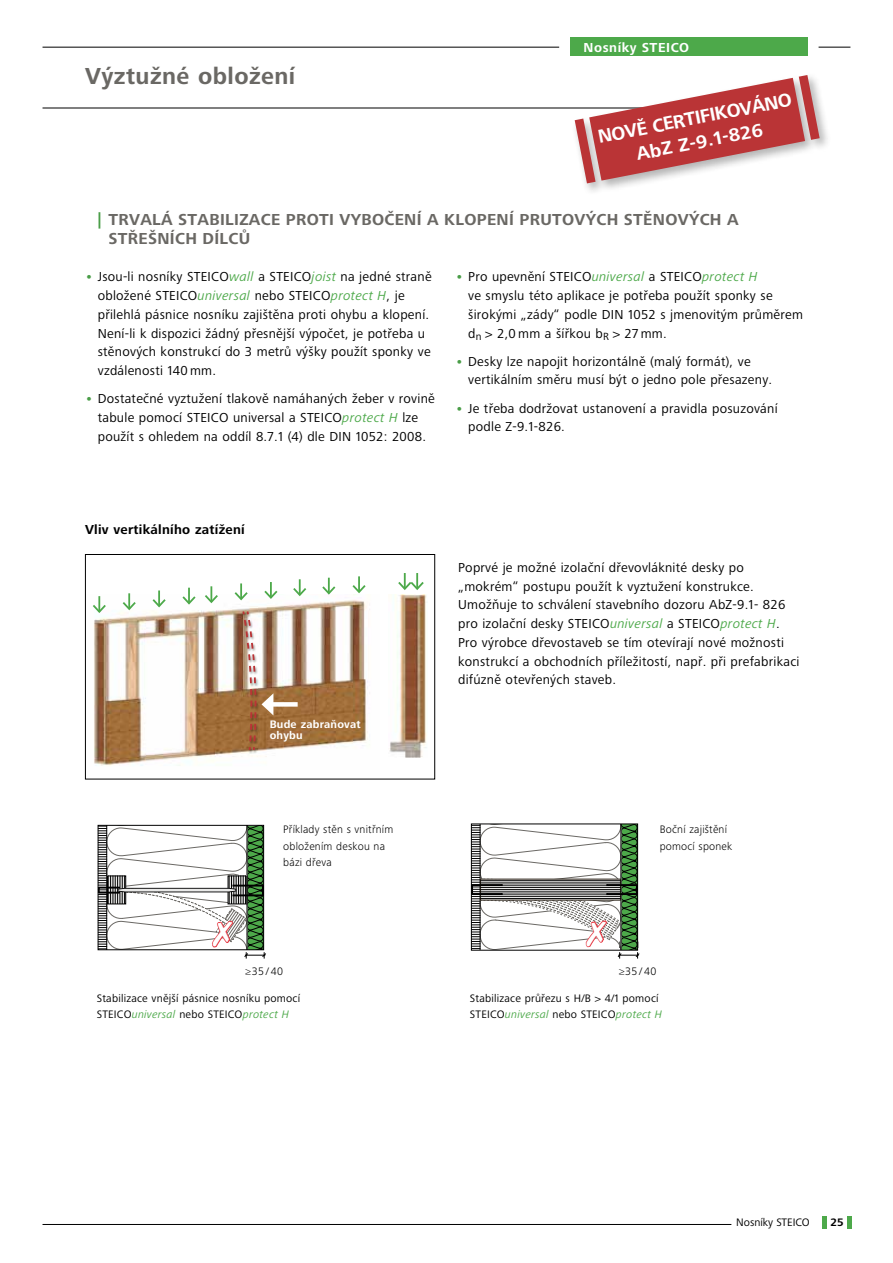
<style>
.page{position:relative;width:893px;height:1263px;background:#fff}
.page>*{position:absolute;margin:0;border:0;box-sizing:border-box;transform-origin:0 0}
.t1{font:700 24px "Frutiger Next Pro";letter-spacing:.02em;color:#6a6864}
.t2{font:700 19.5px "Frutiger Next Pro";color:#fff}
.t3{font:700 19.05px "Frutiger Next Pro";color:#fff}
.t4{font:700 16.5px/18.8px "Frutiger Next Pro";letter-spacing:.02em;color:#6a6864}
.t5{font:13.5px/18.8px "Frutiger Next Pro";letter-spacing:.02em;color:#000}
.t6{font:700 13.5px "Frutiger Next Pro";letter-spacing:.02em;color:#000}
.t7{font:700 13.5px "Frutiger Next Pro";letter-spacing:.04em;color:#fff}
.t8{font:11.25px/16.5px "Frutiger Next Pro";letter-spacing:.02em;color:#000}
.t9{font:300 11.25px/16.5px "Frutiger Next Pro";letter-spacing:.02em;color:#000}
.t10{font:700 11.25px/10.9px "Frutiger Next Pro";letter-spacing:.02em;color:#fff}
.t11{font:11.25px "Frutiger Next Pro";color:#000}
.t12{font:700 11.25px "Frutiger Next Pro";color:#000}
.s1{color:#499d47}
.s2{font-weight:700;color:#499d47}
.s3{font-style:italic;color:#4da94a}
.s4{font-family:"Myriad Pro"}
</style>
<div class="page">
<hr style="left:43px;top:47px;width:516px;height:1px;background:#000">
<div style="left:571px;top:38px;width:237px;height:18px;background:#4da94a"></div>
<hr style="left:819px;top:47px;width:31px;height:1px;background:#000">
<hr style="left:43px;top:1224px;width:688px;height:1px;background:#000">
<hr style="left:822px;top:1216px;width:4px;height:13px;background:#4da94a">
<div style="left:847px;top:1216px;width:5px;height:13px;background:#4da94a"></div>
<hr style="left:43px;top:108px;width:638px;height:1px;background:#000">
<img style="left:94px;top:600px;width:276px;height:166px">
<svg style="left:93px;top:596px;width:15px;height:18px"></svg>
<svg style="left:121px;top:593px;width:17px;height:19px"></svg>
<svg style="left:151px;top:590px;width:17px;height:19px"></svg>
<svg style="left:181px;top:588px;width:16px;height:18px"></svg>
<svg style="left:203px;top:586px;width:17px;height:19px"></svg>
<svg style="left:233px;top:583px;width:17px;height:19px"></svg>
<svg style="left:264px;top:582px;width:14px;height:17px"></svg>
<svg style="left:293px;top:579px;width:14px;height:18px"></svg>
<svg style="left:322px;top:578px;width:14px;height:17px"></svg>
<svg style="left:352px;top:576px;width:14px;height:19px"></svg>
<svg style="left:398px;top:573px;width:26px;height:17px"></svg>
<img style="left:389px;top:594px;width:38px;height:163px">
<div style="left:85px;top:554px;width:350px;height:225px;border:1px solid #000"></div>
<div style="left:571px;top:72px;width:260px;height:123px;background:#000;opacity:.3"></div>
<svg style="left:575px;top:75px;width:245px;height:108px"></svg>
<div style="left:242px;top:611px;width:13px;height:143px;background:#000;opacity:.4"></div>
<div style="left:269px;top:702px;width:29px;height:5px;background:#fff"></div>
<svg style="left:241px;top:609px;width:32px;height:143px"></svg>
<svg style="left:98px;top:825px;width:168px;height:133px"></svg>
<svg style="left:471px;top:823px;width:169px;height:135px"></svg>
<h1 class="t1" style="left:85px;top:63px;width:212px">Výztužné obložení</h1>
<p class="t7" style="left:584px;top:40px;width:107px">Nosníky STEICO</p>
<h2 class="t2" style="left:596px;top:126px;width:198px;rotate:-11deg">NOVĚ CERTIFIKOVÁNO</h2>
<h3 class="t3" style="left:634px;top:143px;width:130px;rotate:-11deg">AbZ Z-9.1-826</h3>
<p class="t4" style="left:108px;top:210px;width:632px;text-indent:-11px"><span class="s1">|</span> TRVALÁ STABILIZACE PROTI VYBOČENÍ A KLOPENÍ PRUTOVÝCH STĚNOVÝCH A<br>STŘEŠNÍCH DÍLCŮ</p>
<p class="t5" style="left:98px;top:267px;width:335px;text-indent:-13px"><span class="s2">•</span> Jsou-li nosníky STEICO<span class="s3">wall</span> a STEICO<span class="s3">joist</span> na jedné straně obložené STEICO<span class="s3">universal</span> nebo STEICO<span class="s3">protect H</span>, je přilehlá pásnice nosníku zajištěna proti ohybu a klopení.<br>Není-li k dispozici žádný přesnější výpočet, je potřeba u stěnových konstrukcí do 3 metrů výšky použít sponky ve vzdálenosti 140 mm.</p>
<p class="t5" style="left:85px;top:389px;width:351px;text-align:center"><span class="s2">•</span> Dostatečné vyztužení tlakově namáhaných žeber v rovině tabule pomocí STEICO universal a STEICO<span class="s3">protect H</span> lze použít s ohledem na oddíl 8.7.1 (4) dle DIN 1052: 2008.</p>
<p class="t5" style="left:468px;top:267px;width:336px;text-indent:-13px"><span class="s2">•</span> Pro upevnění STEICO<span class="s3">universal</span> a STEICO<span class="s3">protect H<br></span>ve smyslu této aplikace je potřeba použít sponky se širokými „zády“ podle DIN 1052 s jmenovitým průměrem d<sub>n</sub> &gt; 2,0 mm a šířkou b<sub>R</sub> &gt; 27 mm.</p>
<p class="t5" style="left:468px;top:352px;width:305px;text-indent:-13px"><span class="s2">•</span> Desky lze napojit horizontálně (malý formát), ve vertikálním směru musí být o jedno pole přesazeny.</p>
<p class="t5" style="left:468px;top:399px;width:311px;text-indent:-13px"><span class="s2">•</span> Je třeba dodržovat ustanovení a pravidla posuzování podle Z-9.1-826.</p>
<p class="t6" style="left:85px;top:522px;width:161px">Vliv vertikálního zatížení</p>
<p class="t10" style="left:270px;top:719px;width:93px">Bude zabraňovat ohybu</p>
<p class="t9" style="left:283px;top:821px;width:112px">Příklady stěn s vnitřním obložením deskou na bázi dřeva</p>
<p class="t5" style="left:458px;top:558px;width:343px">Poprvé je možné izolační dřevovláknité desky po „mokrém“ postupu použít k vyztužení konstrukce.<br>Umožňuje to schválení stavebního dozoru AbZ-9.1- 826 pro izolační desky STEICO<span class="s3">universal</span> a STEICO<span class="s3">protect H</span>.<br>Pro výrobce dřevostaveb se tím otevírají nové možnosti konstrukcí a obchodních příležitostí, např. při prefabrikaci difúzně otevřených staveb.</p>
<p class="t9" style="left:660px;top:821px;width:74px">Boční zajištění pomocí sponek</p>
<p class="t9" style="left:245px;top:963px;width:40px"><span class="s4">≥</span>35 / 40</p>
<p class="t9" style="left:618px;top:963px;width:40px"><span class="s4">≥</span>35 / 40</p>
<p class="t8" style="left:97px;top:990px;width:205px">Stabilizace vnější pásnice nosníku pomocí<br>STEICO<span class="s3">universal</span> nebo STEICO<span class="s3">protect H</span></p>
<p class="t8" style="left:470px;top:990px;width:194px">Stabilizace průřezu s H/B &gt; 4/1 pomocí<br>STEICO<span class="s3">universal</span> nebo STEICO<span class="s3">protect H</span></p>
<p class="t11" style="left:736px;top:1216px;width:75px">Nosníky STEICO</p>
<p class="t12" style="left:830px;top:1216px;width:15px">25</p>
</div>
